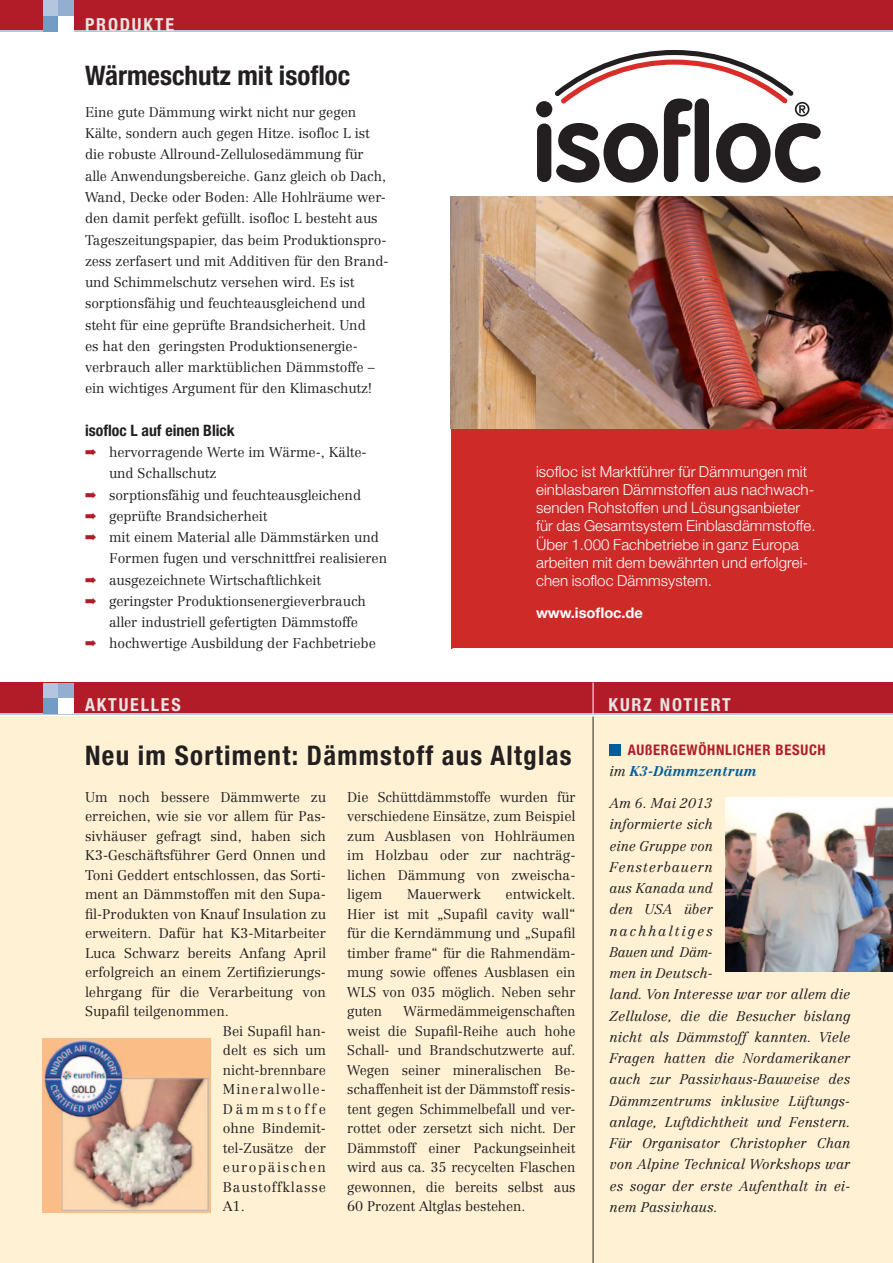
<style>
.page{position:relative;width:893px;height:1263px;background:#fff}
.page>*{position:absolute;margin:0;border:0;box-sizing:border-box;transform-origin:0 0}
.t1{font:700 condensed 27px "Helvetica Neue LT Pro";letter-spacing:.05em;color:#231f20}
.t2{font:700 condensed 27px "Helvetica Neue LT Pro";color:#231f20}
.t3{font:700 condensed 18px "Helvetica Neue LT Pro";letter-spacing:.1em;color:#e9e5e2}
.t4{font:700 condensed 15.75px "Helvetica Neue LT Pro";color:#231f20}
.t5{font:300 15.15px/18.1px "Helvetica Neue LT Std";letter-spacing:.005em;color:#fff}
.t6{font:700 condensed 14.7px "Helvetica Neue LT Pro";letter-spacing:.05em;color:#b11c28}
.t7{font:700 14.7px "Helvetica Neue LT Std";letter-spacing:-.005em;color:#fff}
.t8{font:300 13.8px/19.5px "Centennial";letter-spacing:-.005em;color:#231f20;text-align:justify}
.t9{font:italic 300 13.8px/21.3px "Centennial";color:#231f20}
.t10{font:italic 700 13.8px "Centennial";letter-spacing:.01em;color:#005d9c}
.t11{font:300 13.8px "Centennial";letter-spacing:.06em;color:#231f20}
.t12{font:300 13.8px "Centennial";letter-spacing:.085em;color:#231f20}
.t13{font:300 13.8px "Centennial";letter-spacing:.11em;color:#231f20}
.t14{font:300 13.8px "Centennial";letter-spacing:.205em;color:#231f20}
.s1{color:#b11c28}
.s2{font-weight:300;color:#231f20}
</style>
<div class="page">
<div style="left:0;top:0;width:893px;height:32px;background:#b11c28"></div>
<hr style="left:0;top:31px;width:893px;height:1px;background:#b4c6df">
<div style="left:0;top:716px;width:893px;height:547px;background:#fef1d4"></div>
<div style="left:0;top:682px;width:893px;height:32px;background:#b11c28"></div>
<hr style="left:0;top:713px;width:893px;height:1px;background:#b4c6df">
<div style="left:43px;top:682px;width:15px;height:16px;background:#b4c6df"></div>
<div style="left:43px;top:698px;width:15px;height:16px;background:#729bc5"></div>
<div style="left:58px;top:682px;width:16px;height:16px;background:#93aed1"></div>
<div style="left:58px;top:698px;width:16px;height:16px;background:#fff"></div>
<div style="left:43px;top:0;width:15px;height:16px;background:#b4c6df"></div>
<div style="left:43px;top:16px;width:15px;height:16px;background:#729bc5"></div>
<div style="left:58px;top:0;width:16px;height:16px;background:#93aed1"></div>
<div style="left:58px;top:16px;width:16px;height:16px;background:#fff"></div>
<div style="left:451px;top:428px;width:442px;height:220px;background:#ce2a28"></div>
<div style="left:536px;top:466px;width:285px;height:182px;background:#ce2a28"></div>
<svg style="left:536px;top:50px;width:285px;height:133px"></svg>
<img style="left:451px;top:197px;width:442px;height:231px">
<div style="left:609px;top:744px;width:12px;height:11px;background:#005d9c"></div>
<img style="left:43px;top:1039px;width:167px;height:173px">
<hr style="left:593px;top:682px;width:1px;height:32px;background:#fff">
<hr style="left:593px;top:716px;width:1px;height:547px;background:#231f20">
<img style="left:726px;top:797px;width:167px;height:174px">
<h2 class="t3" style="left:85px;top:14px;width:90px">Produkte</h2>
<h1 class="t2" style="left:85px;top:59px;width:267px">Wärmeschutz mit isofloc</h1>
<p class="t8" style="left:85px;top:101px;width:305px;line-height:21.3px;text-align:left">Eine gute Dämmung wirkt nicht nur gegen Kälte, sondern auch gegen Hitze. isofloc L ist die robuste Allround-Zellulosedämmung für alle Anwendungsbereiche. Ganz gleich ob Dach, Wand, Decke oder Boden: Alle Hohlräume wer&shy;den damit perfekt gefüllt. isofloc L besteht aus Tageszeitungspapier, das beim Produktionspro&shy;zess zerfasert und mit Additiven für den Brand&shy;und Schimmelschutz versehen wird. Es ist sorptionsfähig und feuchteausgleichend und steht für eine geprüfte Brandsicherheit. Und<br>es hat den geringsten Produktionsenergie&shy;verbrauch aller marktüblichen Dämmstoffe – ein wichtiges Argument für den Klimaschutz!</p>
<p class="t4" style="left:85px;top:421px;width:151px">isofloc L auf einen Blick</p>
<p class="t8" style="left:85px;top:442px;width:283px"><span class="s1">➡</span> hervorragende Werte im Wärme-, Kälte-</p>
<p class="t8" style="left:109px;top:464px;width:109px">und Schallschutz</p>
<p class="t8" style="left:85px;top:485px;width:278px"><span class="s1">➡</span> sorptionsfähig und feuchteausgleichend</p>
<p class="t8" style="left:85px;top:506px;width:184px"><span class="s1">➡</span> geprüfte Brandsicherheit</p>
<p class="t8" style="left:85px;top:527px;width:295px"><span class="s1">➡</span> mit einem Material alle Dämmstärken und</p>
<p class="t8" style="left:109px;top:549px;width:280px">Formen fugen und verschnittfrei realisieren</p>
<p class="t8" style="left:85px;top:570px;width:238px"><span class="s1">➡</span> ausgezeichnete Wirtschaftlichkeit</p>
<p class="t8" style="left:85px;top:591px;width:282px"><span class="s1">➡</span> geringster Produktionsenergieverbrauch</p>
<p class="t8" style="left:109px;top:612px;width:250px">aller industriell gefertigten Dämmstoffe</p>
<p class="t8" style="left:85px;top:634px;width:292px"><span class="s1">➡</span> hochwertige Ausbildung der Fachbetriebe</p>
<p class="t5" style="left:536px;top:462px;width:281px">isofloc ist Marktführer für Dämmungen mit einblasbaren Dämmstoffen aus nachwach&shy;senden Rohstoffen und Lösungsanbieter für das Gesamtsystem Einblasdämmstoffe.<br>Über 1.000 Fachbetriebe in ganz Europa arbeiten mit dem bewährten und erfolgrei&shy;chen isofloc Dämmsystem.</p>
<p class="t7" style="left:536px;top:603px;width:108px">www.isofloc.de</p>
<h2 class="t3" style="left:85px;top:694px;width:16px">AKTUE</h2>
<h2 class="t3" style="left:141px;top:694px;width:42px">LLES</h2>
<h2 class="t3" style="left:609px;top:694px;width:96px">Kurz NOT IERT</h2>
<h1 class="t1" style="left:85px;top:739px;width:488px">Neu im Sortiment: Dämmstoff aus Altglas</h1>
<p class="t6" style="left:628px;top:741px;width:92px">Außergewöhnli</p>
<p class="t6" style="left:737px;top:741px;width:90px">cher Besuch</p>
<p class="t10" style="left:609px;top:763px;width:148px"><span class="s2">im</span> K3-Dämmzentrum</p>
<p class="t9" style="left:609px;top:792px;width:242px">Am 6. Mai 2013<br>informierte sich<br>eine Gruppe von<br>Fensterbauern<br>aus Kanada und<br>den USA über<br>nachhaltiges<br>Bauen und Däm-<br>men in Deutsch-<br>land. Von Interesse war vor allem die<br>Zellulose, die die Besucher bislang nicht als Dämmstoff kannten. Viele<br>Fragen hatten die Nordamerikaner auch zur Passivhaus-Bauweise des<br>Dämmzentrums inklusive Lüftungs&shy;anlage, Luftdichtheit und Fenstern.<br>Für Organisator Christopher Chan von Alpine Technical Workshops war es sogar der erste Aufenthalt in ei&shy;nem Passivhaus.</p>
<p class="t8" style="left:347px;top:787px;width:230px">Die Schüttdämmstoffe wurden für verschiedene Einsätze, zum Beispiel zum Ausblasen von Hohlräumen im Holzbau oder zur nachträg&shy;lichen Dämmung von zweischa&shy;ligem</p>
<p class="t8" style="left:85px;top:787px;width:242px">Um noch bessere Dämmwerte zu</p>
<p class="t8" style="left:85px;top:806px;width:242px">erreichen, wie sie vor allem für Pas-</p>
<p class="t8" style="left:85px;top:826px;width:242px">sivhäuser gefragt sind, haben sich</p>
<p class="t8" style="left:85px;top:845px;width:242px">K3-Geschäftsführer Gerd Onnen und</p>
<p class="t8" style="left:85px;top:865px;width:242px">Toni Geddert entschlossen, das Sorti-</p>
<p class="t8" style="left:85px;top:884px;width:242px">ment an Dämmstoffen mit den Supa-</p>
<p class="t8" style="left:85px;top:904px;width:242px">fil-Produkten von Knauf Insulation zu</p>
<p class="t8" style="left:85px;top:923px;width:242px">erweitern. Dafür hat K3-Mitarbeiter</p>
<p class="t8" style="left:85px;top:943px;width:242px">Luca Schwarz bereits Anfang April</p>
<p class="t8" style="left:85px;top:962px;width:242px">erfolgreich an einem Zertifizierungs-</p>
<p class="t8" style="left:85px;top:982px;width:242px">lehrgang für die Verarbeitung von</p>
<p class="t8" style="left:85px;top:1001px;width:145px">Supafil teilgenommen.</p>
<p class="t8" style="left:223px;top:1021px;width:105px">Bei Supafil han-</p>
<p class="t8" style="left:223px;top:1040px;width:105px">delt es sich um</p>
<p class="t8" style="left:223px;top:1060px;width:105px">nicht-brennbare</p>
<p class="t12" style="left:223px;top:1081px;width:105px">Mineralwolle-</p>
<p class="t14" style="left:223px;top:1100px;width:105px">Dämmstoffe</p>
<p class="t8" style="left:223px;top:1118px;width:105px">ohne Bindemit-</p>
<p class="t8" style="left:223px;top:1138px;width:105px">tel-Zusätze der</p>
<p class="t13" style="left:223px;top:1159px;width:105px">europäischen</p>
<p class="t11" style="left:223px;top:1178px;width:105px">Baustoffklasse</p>
<p class="t8" style="left:223px;top:1196px;width:24px">A1.</p>
<p class="t8" style="left:347px;top:884px;width:230px;text-indent:158px">entwickelt.<br>Hier ist mit „Supafil cavity wall“ für die Kerndämmung und „Supafil timber frame“ für die Rahmendäm&shy;mung sowie offenes Ausblasen ein WLS von 035 möglich. Neben sehr guten</p>
<p class="t8" style="left:407px;top:884px;width:76px">Mauerwerk</p>
<p class="t8" style="left:347px;top:1001px;width:230px;text-indent:56px">Wärmedämmeigenschaften weist die Supafil-Reihe auch hohe Schall- und Brandschutzwerte auf.<br>Wegen seiner mineralischen Be&shy;schaffenheit ist der Dämmstoff resis&shy;tent gegen Schimmelbefall und ver&shy;rottet oder zersetzt sich nicht. Der Dämmstoff einer Packungseinheit wird aus ca. 35 recycelten Flaschen gewonnen, die bereits selbst aus 60 Prozent Altglas bestehen.</p>
</div>
